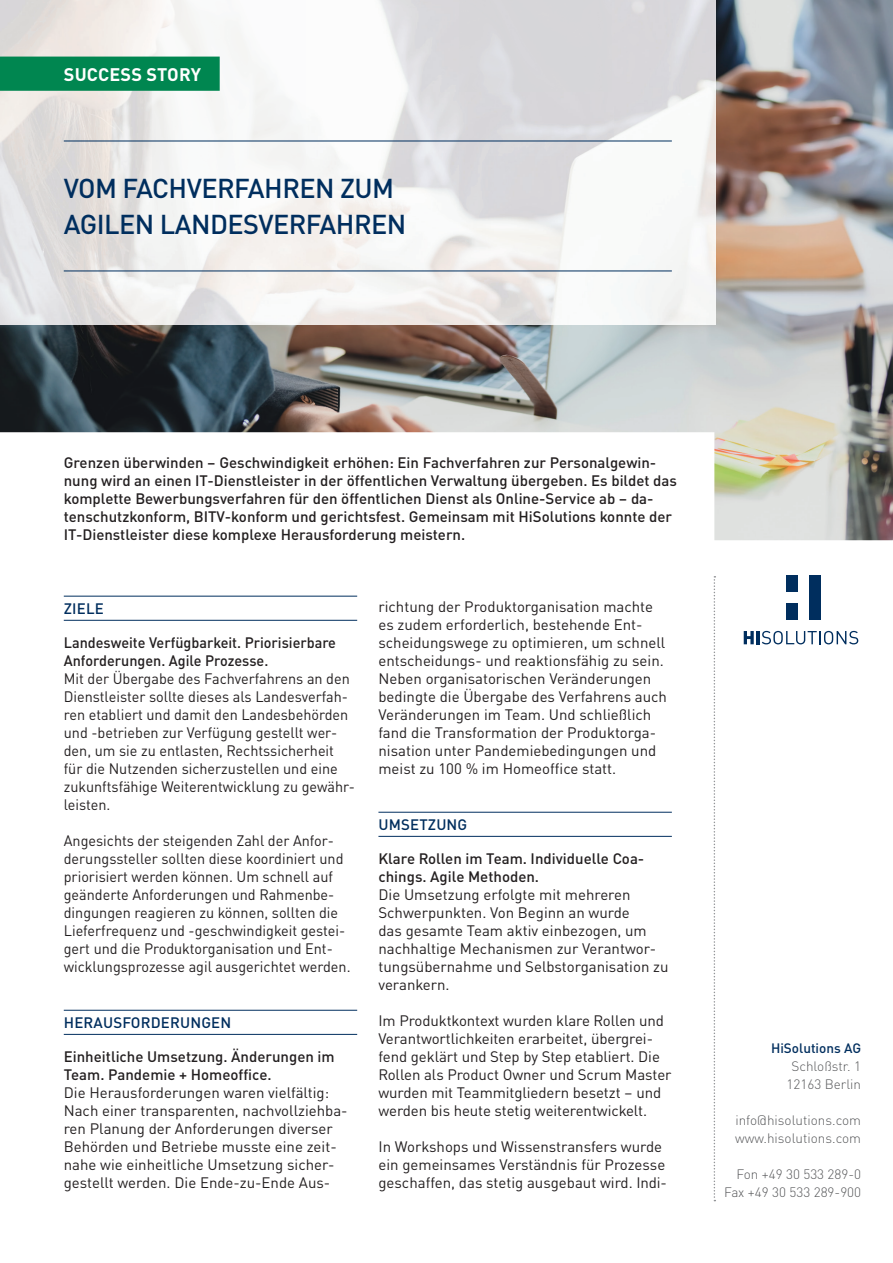
<style>
.page{position:relative;width:893px;height:1263px;background:#fff}
.page>*{position:absolute;margin:0;border:0;box-sizing:border-box;transform-origin:0 0}
.t1{font:500 27px/36px "DINOT";letter-spacing:-.02em;color:#002e5e}
.t2{font:700 18px "DINOT";letter-spacing:.01em;color:#fff}
.t3{font:15px/18px "DINOT";color:#231f20}
.t4{font:15px/18px "DINOT";color:#231f20;scale:.96 1}
.t5{font:500 15px/18px "DINOT";color:#231f20}
.t6{font:500 15px/18px "DINOT";color:#231f20;scale:.96 1}
.t7{font:500 15px "DINOT";letter-spacing:.01em;color:#002e5e}
.t8{font:300 13.5px/18px "DINOT";color:#57585a;text-align:center}
.t9{font:500 13.5px "DINOT";color:#002e5e}
</style>
<div class="page">
<img style="left:0;top:0;width:893px;height:540px">
<svg style="left:714px;top:576px;width:1px;height:625px"></svg>
<svg style="left:744px;top:631px;width:10px;height:13px"></svg>
<hr style="left:756px;top:631px;width:4px;height:13px;background:#002e5e">
<svg style="left:762px;top:631px;width:96px;height:13px"></svg>
<div style="left:786px;top:603px;width:12px;height:17px;background:#002e5e"></div>
<div style="left:809px;top:575px;width:12px;height:45px;background:#002e5e"></div>
<div style="left:786px;top:575px;width:12px;height:16px;background:#002e5e"></div>
<hr style="left:64px;top:596px;width:293px;height:1px;background:#002e5e">
<hr style="left:64px;top:620px;width:293px;height:1px;background:#002e5e">
<hr style="left:64px;top:1010px;width:293px;height:1px;background:#002e5e">
<hr style="left:64px;top:1034px;width:293px;height:1px;background:#002e5e">
<hr style="left:378px;top:812px;width:294px;height:1px;background:#002e5e">
<hr style="left:378px;top:836px;width:294px;height:1px;background:#002e5e">
<img style="left:0;top:0;width:715px;height:324px">
<hr style="left:64px;top:271px;width:608px;height:1px;background:#002e5e">
<hr style="left:64px;top:141px;width:608px;height:1px;background:#002e5e">
<div style="left:0;top:57px;width:220px;height:34px;background:#008650"></div>
<p class="t2" style="left:64px;top:60px;width:139px">SUCCESS STORY</p>
<h1 class="t1" style="left:64px;top:168px;width:344px">VOM FACHVERFAHREN ZUM<br>AGILEN LANDESVERFAHREN</h1>
<p class="t5" style="left:64px;top:452px;width:615px">Grenzen überwinden – Geschwindigkeit erhöhen: Ein Fachverfahren zur Personalgewin&shy;nung wird an einen IT-Dienstleister in der öffentlichen Verwaltung übergeben. Es bildet das komplette Bewerbungsverfahren für den öffentlichen Dienst als Online-Service ab – da&shy;tenschutzkonform, BITV-konform und gerichtsfest. Gemeinsam mit HiSolutions konnte der IT-Dienstleister diese komplexe Herausforderung meistern.</p>
<p class="t7" style="left:64px;top:596px;width:41px">ZIELE</p>
<p class="t6" style="left:64px;top:632px;width:285px">Landesweite Verfügbarkeit. Priorisierbare<br>Anforderungen. Agile Prozesse.</p>
<p class="t4" style="left:64px;top:668px;width:305px">Mit der Übergabe des Fachverfahrens an den Dienstleister sollte dieses als Landesverfah&shy;ren etabliert und damit den Landesbehörden und -betrieben zur Verfügung gestellt wer&shy;den, um sie zu entlasten, Rechtssicherheit für die Nutzenden sicherzustellen und eine zukunftsfähige Weiterentwicklung zu gewähr&shy;leisten.</p>
<p class="t4" style="left:64px;top:830px;width:300px">Angesichts der steigenden Zahl der Anfor&shy;derungssteller sollten diese koordiniert und priorisiert werden können. Um schnell auf geänderte Anforderungen und Rahmenbe&shy;dingungen reagieren zu können, sollten die Lieferfrequenz und -geschwindigkeit gestei&shy;gert und die Produktorganisation und Ent&shy;wicklungsprozesse agil ausgerichtet werden.</p>
<p class="t7" style="left:64px;top:1010px;width:169px">HERAUSFORDERUNGEN</p>
<p class="t5" style="left:64px;top:1046px;width:272px">Einheitliche Umsetzung. Änderungen im<br>Team. Pandemie + Homeoffice.</p>
<p class="t3" style="left:64px;top:1082px;width:285px">Die Herausforderungen waren vielfältig:<br>Nach einer transparenten, nachvollziehba&shy;ren Planung der Anforderungen diverser Behörden und Betriebe musste eine zeit&shy;nahe wie einheitliche Umsetzung sicher&shy;gestellt werden. Die Ende-zu-Ende Aus-</p>
<p class="t3" style="left:378px;top:596px;width:290px">richtung der Produktorganisation machte es zudem erforderlich, bestehende Ent&shy;scheidungswege zu optimieren, um schnell entscheidungs- und reaktionsfähig zu sein.<br>Neben organisatorischen Veränderungen bedingte die Übergabe des Verfahrens auch Veränderungen im Team. Und schließlich fand die Transformation der Produktorga&shy;nisation unter Pandemiebedingungen und meist zu 100 % im Homeoffice statt.</p>
<p class="t7" style="left:379px;top:812px;width:90px">UMSETZUNG</p>
<p class="t5" style="left:378px;top:848px;width:267px">Klare Rollen im Team. Individuelle Coa&shy;chings. Agile Methoden.</p>
<p class="t3" style="left:378px;top:884px;width:292px">Die Umsetzung erfolgte mit mehreren Schwerpunkten. Von Beginn an wurde<br>das gesamte Team aktiv einbezogen, um nachhaltige Mechanismen zur Verantwor&shy;tungsübernahme und Selbstorganisation zu verankern.</p>
<p class="t3" style="left:378px;top:1010px;width:295px">Im Produktkontext wurden klare Rollen und Verantwortlichkeiten erarbeitet, übergrei&shy;fend geklärt und Step by Step etabliert. Die Rollen als Product Owner und Scrum Master wurden mit Teammitgliedern besetzt – und werden bis heute stetig weiterentwickelt.</p>
<p class="t3" style="left:378px;top:1136px;width:290px">In Workshops und Wissenstransfers wurde ein gemeinsames Verständnis für Prozesse geschaffen, das stetig ausgebaut wird. Indi-</p>
<p class="t9" style="left:771px;top:1038px;width:92px">HiSolutions AG</p>
<p class="t8" style="left:787px;top:1056px;width:76px">Schloßstr. 1<br>12163 Berlin</p>
<p class="t8" style="left:735px;top:1110px;width:127px;text-align:left">info@hisolutions.com www.hisolutions.com</p>
<p class="t8" style="left:724px;top:1164px;width:139px;text-align:right">Fon +49 30 533 289-0<br>Fax +49 30 533 289-900</p>
</div>
